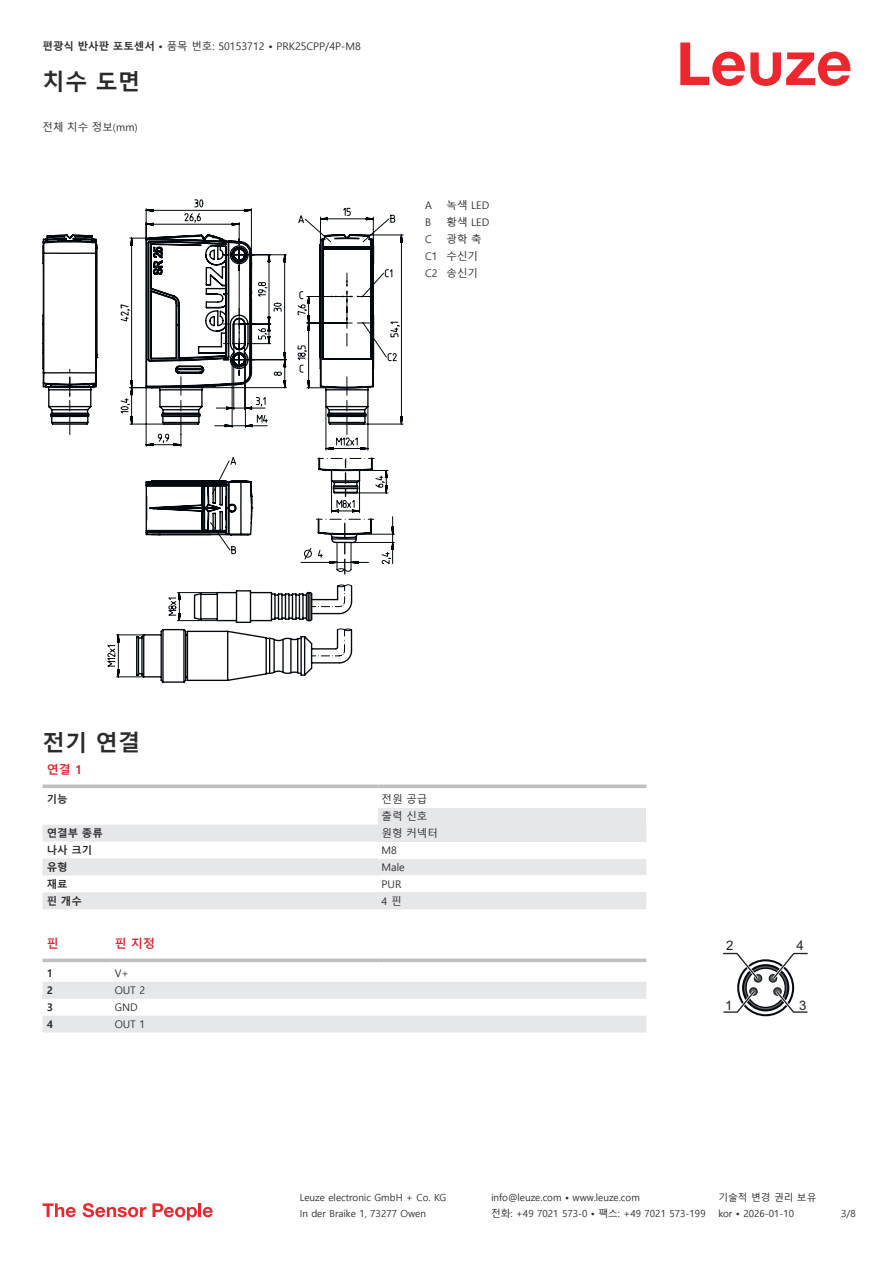
<style>
.page{position:relative;width:893px;height:1263px;background:#fff}
.page>*{position:absolute;margin:0;border:0;box-sizing:border-box;transform-origin:0 0}
.t1{font:700 22.5px "Malgun Gothic";color:#2b292a}
.t2{font:13.2px "Arial";color:#1e2328}
.t3{font:700 12px "Malgun Gothic";color:#db2a30}
.t4{font:10.5px/17px "Malgun Gothic";color:#2b292a}
.t5{font:700 10.5px "Malgun Gothic";color:#2b292a}
.t6{font:9.75px "Malgun Gothic";color:#2b292a}
.s1{font-weight:700}
</style>
<div class="page">
<svg style="left:680px;top:43px;width:170px;height:43px"></svg>
<svg style="left:43px;top:825px;width:335px;height:84px;fill:#e6e7e9"></svg>
<svg style="left:43px;top:784px;width:335px;height:4px"></svg>
<svg style="left:378px;top:784px;width:268px;height:4px"></svg>
<div style="left:378px;top:808px;width:268px;height:17px;background:#e6e7e9"></div>
<div style="left:378px;top:825px;width:268px;height:17px;background:#e6e7e9"></div>
<div style="left:378px;top:858px;width:268px;height:17px;background:#e6e7e9"></div>
<div style="left:378px;top:892px;width:268px;height:17px;background:#e6e7e9"></div>
<svg style="left:43px;top:962px;width:603px;height:1px"></svg>
<svg style="left:43px;top:982px;width:603px;height:50px"></svg>
<svg style="left:43px;top:958px;width:68px;height:4px"></svg>
<svg style="left:111px;top:958px;width:267px;height:4px"></svg>
<svg style="left:378px;top:958px;width:268px;height:4px"></svg>
<svg style="left:723px;top:952px;width:85px;height:64px"></svg>
<svg style="left:43px;top:1203px;width:33px;height:14px"></svg>
<svg style="left:83px;top:1203px;width:63px;height:14px"></svg>
<svg style="left:153px;top:1203px;width:44px;height:17px"></svg>
<hr style="left:198px;top:1203px;width:3px;height:14px;background:#ed272d">
<svg style="left:203px;top:1207px;width:10px;height:10px"></svg>
<svg style="left:43px;top:234px;width:203px;height:449px"></svg>
<svg style="left:105px;top:207px;width:298px;height:471px"></svg>
<svg style="left:144px;top:233px;width:220px;height:382px"></svg>
<svg style="left:69px;top:200px;width:279px;height:247px"></svg>
<p class="t4" style="left:43px;top:38px;width:320px"><span class="s1">편광식 반사판 포토센서 •</span> 품목 번호: 50153712 <span class="s1">•</span> PRK25CPP/4P-M8</p>
<h1 class="t1" style="left:43px;top:69px;width:99px">치수 도면</h1>
<p class="t4" style="left:43px;top:118px;width:97px">전체 치수 정보(mm)</p>
<p class="t4" style="left:425px;top:197px;width:8px">A</p>
<p class="t4" style="left:447px;top:197px;width:44px">녹색 LED</p>
<p class="t4" style="left:425px;top:214px;width:8px">B</p>
<p class="t4" style="left:447px;top:214px;width:44px">황색 LED</p>
<p class="t4" style="left:425px;top:231px;width:8px">C</p>
<p class="t4" style="left:425px;top:231px;width:58px;text-indent:21px">광학 축<br>C1 수신기<br>C2 송신기</p>
<h1 class="t1" style="left:43px;top:729px;width:99px">전기 연결</h1>
<p class="t3" style="left:47px;top:762px;width:37px">연결 1</p>
<p class="t5" style="left:47px;top:793px;width:22px">기능</p>
<p class="t4" style="left:382px;top:791px;width:47px">전원 공급 출력 신호</p>
<p class="t5" style="left:47px;top:827px;width:58px">연결부 종류</p>
<p class="t4" style="left:382px;top:825px;width:58px">원형 커넥터</p>
<p class="t5" style="left:47px;top:844px;width:47px">나사 크기</p>
<p class="t4" style="left:382px;top:842px;width:17px">M8</p>
<p class="t5" style="left:47px;top:861px;width:22px">유형</p>
<p class="t4" style="left:382px;top:859px;width:25px">Male</p>
<p class="t5" style="left:47px;top:878px;width:22px">재료</p>
<p class="t4" style="left:382px;top:876px;width:21px">PUR</p>
<p class="t5" style="left:47px;top:894px;width:37px">핀 개수</p>
<p class="t4" style="left:382px;top:892px;width:21px">4 핀</p>
<p class="t3" style="left:47px;top:936px;width:13px">핀</p>
<p class="t3" style="left:115px;top:936px;width:42px">핀 지정</p>
<p class="t5" style="left:47px;top:967px;width:8px">1</p>
<p class="t4" style="left:115px;top:965px;width:16px">V+</p>
<p class="t5" style="left:47px;top:984px;width:8px">2</p>
<p class="t4" style="left:115px;top:982px;width:32px">OUT 2</p>
<p class="t5" style="left:47px;top:1001px;width:8px">3</p>
<p class="t4" style="left:115px;top:999px;width:24px">GND</p>
<p class="t5" style="left:47px;top:1018px;width:8px">4</p>
<p class="t4" style="left:115px;top:1016px;width:32px">OUT 1</p>
<h2 class="t2" style="left:726px;top:938px;width:9px">2</h2>
<h2 class="t2" style="left:796px;top:938px;width:9px">4</h2>
<h2 class="t2" style="left:725px;top:997px;width:9px">1</h2>
<h2 class="t2" style="left:799px;top:997px;width:9px">3</h2>
<p class="t6" style="left:300px;top:1192px;width:148px">Leuze electronic GmbH + Co. KG</p>
<p class="t6" style="left:491px;top:1192px;width:150px">info@leuze.com • www.leuze.com</p>
<p class="t6" style="left:718px;top:1192px;width:100px">기술적 변경 권리 보유</p>
<p class="t6" style="left:300px;top:1208px;width:128px">In der Braike 1, 73277 Owen</p>
<p class="t6" style="left:491px;top:1208px;width:216px">전화: +49 7021 573-0 • 팩스: +49 7021 573-199</p>
<p class="t6" style="left:718px;top:1208px;width:77px">kor • 2026-01-10</p>
<p class="t6" style="left:841px;top:1208px;width:16px">3/8</p>
</div>
